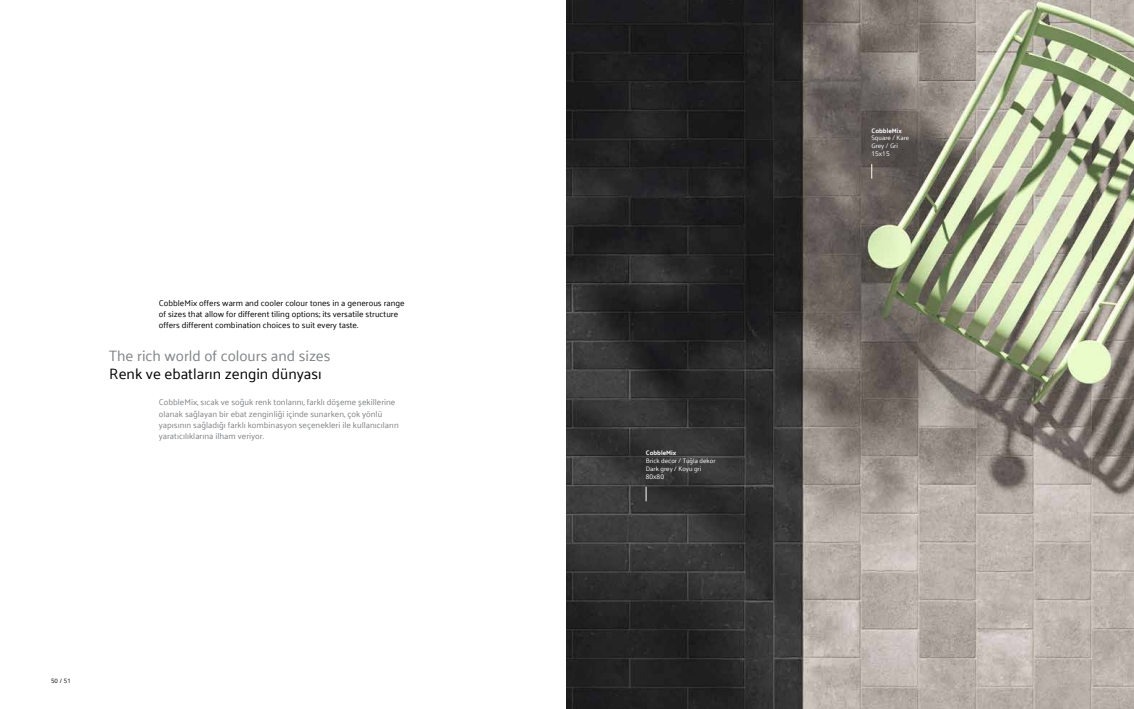
<style>
.page{position:relative;width:1134px;height:709px;background:#fff}
.page>*{position:absolute;margin:0;border:0;box-sizing:border-box;transform-origin:0 0}
.t1{font:15px "Palanquin";color:#808285}
.t2{font:15px "Palanquin";color:#000101}
.t3{font:8.5px/11.4px "Palanquin";color:#808285}
.t4{font:8.5px/11.4px "Palanquin";color:#000101}
.t5{font:6.5px/7.8px "Palanquin";color:#fff}
.t6{font:700 6.5px "Palanquin";color:#fff}
.t7{font:6.5px "Open Sans";color:#fff}
.t8{font:6px "Open Sans";color:#000101}
</style>
<div class="page">
<img style="left:567px;top:0;width:567px;height:709px">
<svg style="left:646px;top:487px;width:1px;height:14px"></svg>
<svg style="left:871px;top:164px;width:1px;height:15px"></svg>
<p class="t4" style="left:159px;top:297px;width:247px">CobbleMix offers warm and cooler colour tones in a generous range of sizes that allow for different tiling options; its versatile structure offers different combination choices to suit every taste.</p>
<h1 class="t1" style="left:109px;top:347px;width:223px">The rich world of colours and sizes</h1>
<h1 class="t2" style="left:109px;top:365px;width:214px">Renk ve ebatların zengin dünyası</h1>
<p class="t3" style="left:159px;top:396px;width:241px">CobbleMix, sıcak ve soğuk renk tonlarını, farklı döşeme şekillerine olanak sağlayan bir ebat zenginliği içinde sunarken, çok yönlü yapısının sağladığı farklı kombinasyon seçenekleri ile kullanıcıların yaratıcılıklarına ilham veriyor.</p>
<p class="t8" style="left:51px;top:676px;width:21px">50 / 51</p>
<p class="t6" style="left:646px;top:449px;width:32px">CobbleMix</p>
<p class="t5" style="left:646px;top:457px;width:71px">Brick decor / Tuğla dekor<br>Dark grey / Koyu gri</p>
<p class="t7" style="left:646px;top:472px;width:20px">80x80</p>
<p class="t6" style="left:871px;top:127px;width:32px">CobbleMix</p>
<p class="t5" style="left:871px;top:134px;width:39px">Square / Kare<br>Grey / Gri</p>
<p class="t7" style="left:871px;top:149px;width:20px">15x15</p>
</div>
